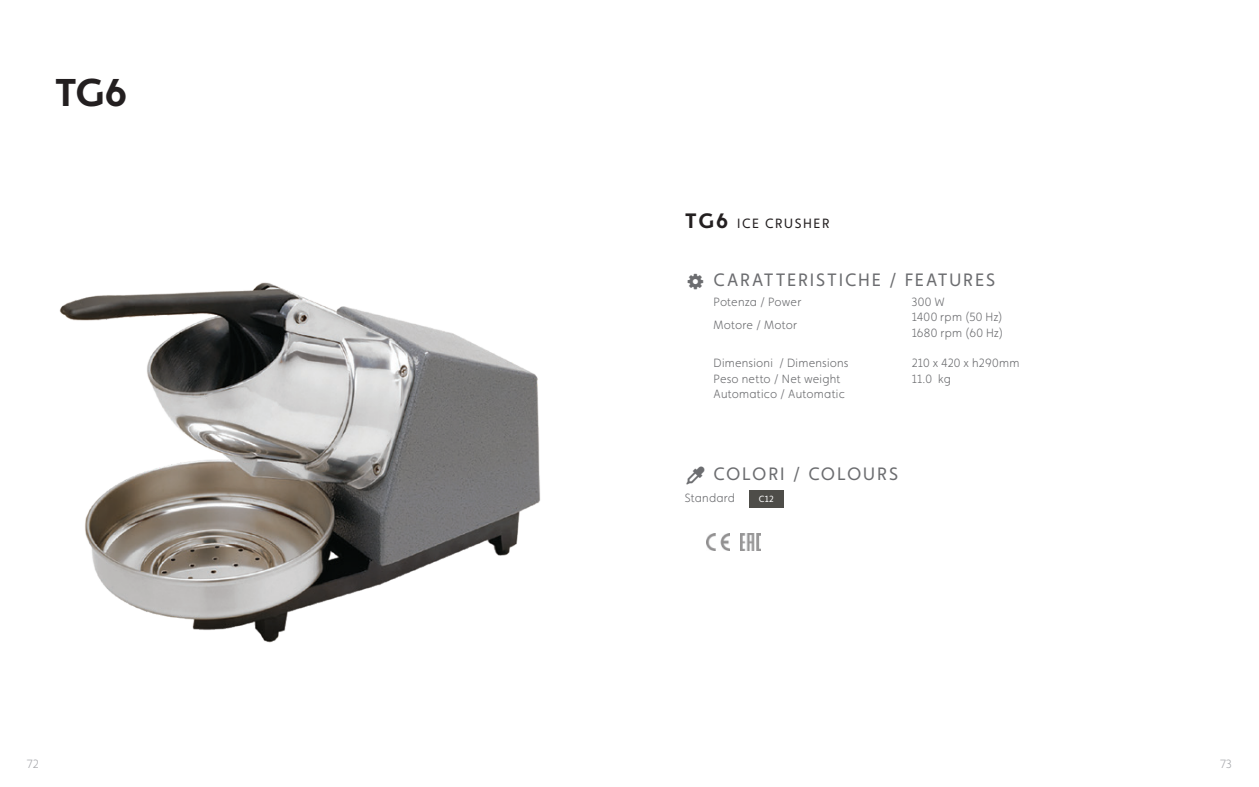
<style>
.page{position:relative;width:1259px;height:787px;background:#fff}
.page>*{position:absolute;margin:0;border:0;box-sizing:border-box;transform-origin:0 0}
.t1{font:700 39px "Faricy New";color:#231f20}
.t2{font:18px "Faricy New";letter-spacing:.105em;color:#6c6d70}
.t3{font:13.5px "Faricy New";letter-spacing:.115em;color:#231f20}
.t4{font:300 12px/15.5px "Faricy New";letter-spacing:.015em;color:#6c6d70}
.t5{font:300 12px "Faricy New";color:#a8a9ad}
.t6{font:9px "Faricy New";color:#fff}
.s1{font-weight:700;font-size:21px}
</style>
<div class="page">
<img style="left:706px;top:534px;width:24px;height:17px">
<img style="left:740px;top:534px;width:20px;height:16px">
<div style="left:749px;top:490px;width:34px;height:17px;background:#4e4d49"></div>
<img style="left:59px;top:282px;width:482px;height:361px">
<h1 class="t1" style="left:55px;top:69px;width:73px">TG6</h1>
<p class="t3" style="left:685px;top:216px;width:146px"><span class="s1">TG6</span> ICE CRUSHER</p>
<h2 class="t2" style="left:713px;top:269px;width:283px">CARATTERISTICHE / FEATURES</h2>
<p class="t4" style="left:713px;top:294px;width:89px">Potenza / Power</p>
<p class="t4" style="left:911px;top:294px;width:35px">300 W</p>
<p class="t4" style="left:713px;top:317px;width:85px">Motore / Motor</p>
<p class="t4" style="left:911px;top:309px;width:93px">1400 rpm (50 Hz)<br>1680 rpm (60 Hz)</p>
<p class="t4" style="left:713px;top:355px;width:136px">Dimensioni / Dimensions</p>
<p class="t4" style="left:911px;top:355px;width:109px">210 x 420 x h290mm</p>
<p class="t4" style="left:713px;top:371px;width:128px">Peso netto / Net weight</p>
<p class="t4" style="left:911px;top:371px;width:41px">11.0 kg</p>
<p class="t4" style="left:713px;top:386px;width:133px">Automatico / Automatic</p>
<h2 class="t2" style="left:713px;top:463px;width:186px">COLORI / COLOURS</h2>
<p class="t4" style="left:685px;top:490px;width:52px">Standard</p>
<p class="t6" style="left:759px;top:493px;width:17px">C12</p>
<p class="t5" style="left:27px;top:757px;width:14px">72</p>
<p class="t5" style="left:1220px;top:757px;width:13px">73</p>
</div>
